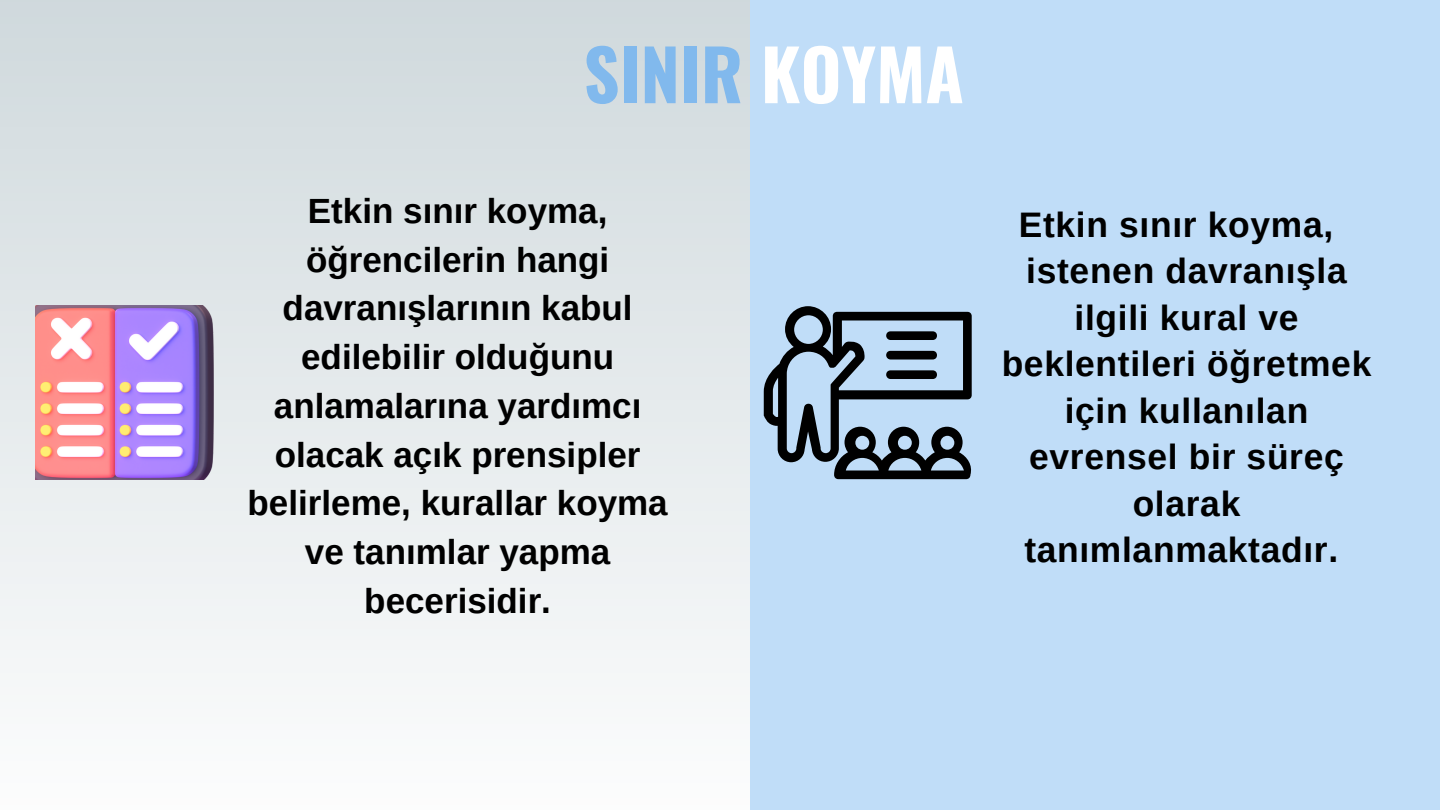
<style>
.page{position:relative;width:1440px;height:810px;background:#fff}
.page>*{position:absolute;margin:0;border:0;box-sizing:border-box;transform-origin:0 0}
.t1{font:700 70px "Oswald";color:#81b9ed}
.t2{font:700 35.4px/46.5px "Arimo";letter-spacing:.02em;color:#000;text-align:center}
.t3{font:700 35px/48.8px "Arimo";color:#000;text-align:center}
.s1{color:#fff}
</style>
<div class="page">
<img style="left:0;top:0;width:750px;height:673px">
<div style="left:750px;top:0;width:690px;height:810px;background:#c0ddf8"></div>
<img style="left:35px;top:306px;width:178px;height:174px">
<svg style="left:764px;top:306px;width:208px;height:173px"></svg>
<div style="left:886px;top:331px;width:51px;height:9px;background:#000;border-radius:4px"></div>
<div style="left:886px;top:351px;width:51px;height:9px;background:#000;border-radius:4px"></div>
<div style="left:886px;top:370px;width:51px;height:9px;background:#000;border-radius:4px"></div>
<p class="t1" style="left:584px;top:20px;width:382px">SINIR <span class="s1">KOYMA</span></p>
<p class="t3" style="left:248px;top:186px;width:422px">Etkin sınır koyma, öğrencilerin hangi davranışlarının kabul edilebilir olduğunu anlamalarına yardımcı olacak açık prensipler belirleme, kurallar koyma ve tanımlar yapma becerisidir.</p>
<p class="t2" style="left:1002px;top:201px;width:371px">Etkin sınır koyma, istenen davranışla ilgili kural ve beklentileri öğretmek için kullanılan evrensel bir süreç olarak tanımlanmaktadır.</p>
</div>
